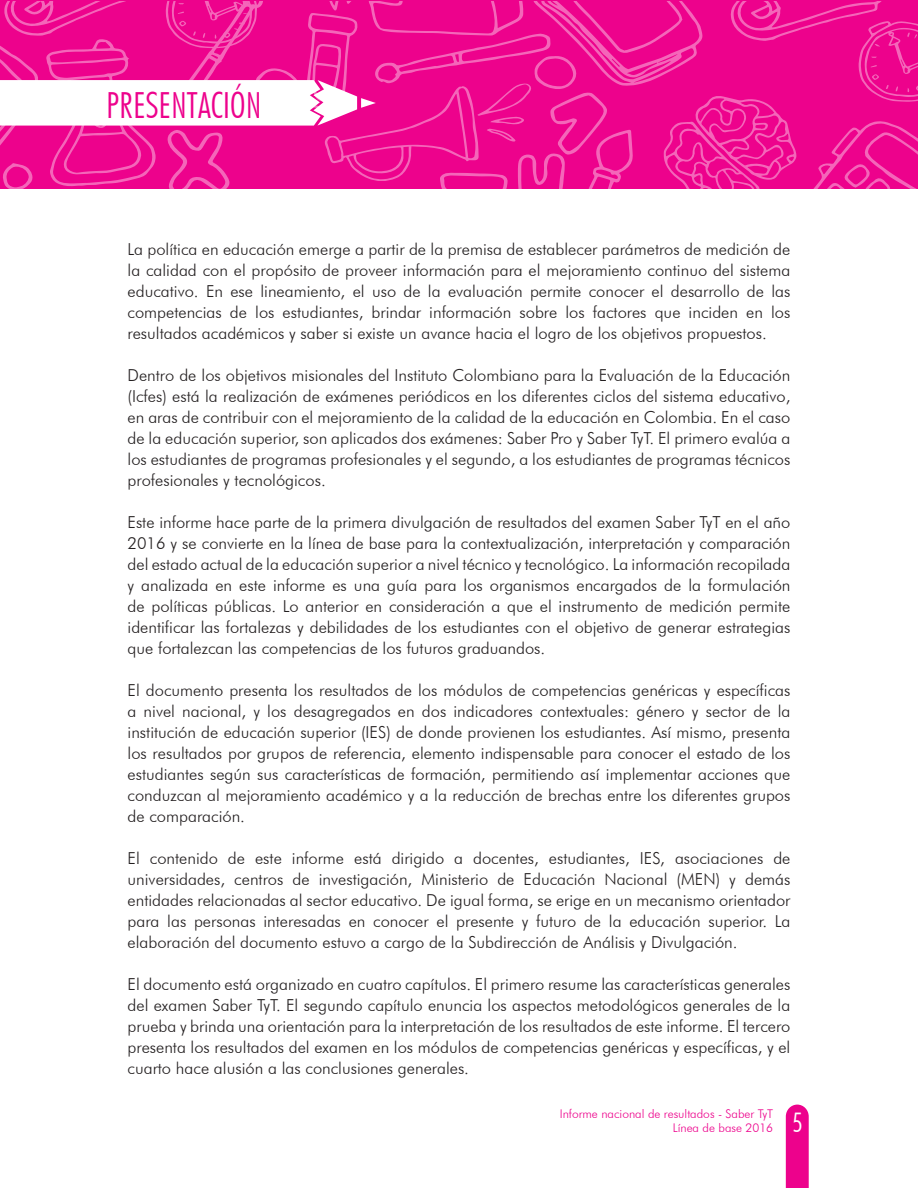
<style>
.page{position:relative;width:918px;height:1188px;background:#fff}
.page>*{position:absolute;margin:0;border:0;box-sizing:border-box;transform-origin:0 0}
.t1{font:300 condensed 36px "Futura BT";color:#ed028c}
.t2{font:300 condensed 27px "Futura BT";color:#fff}
.t3{font:300 16.5px/21px "Futura BT";color:#231f20;text-align:justify}
.t4{font:300 12px/14.4px "Futura BT";color:#ed028c;text-align:right}
</style>
<div class="page">
<svg style="left:786px;top:1105px;width:23px;height:83px;background:#ed0b90"></svg>
<svg style="left:0;top:2px;width:918px;height:187px;background:#ef249b"></svg>
<h1 class="t1" style="left:106px;top:83px;width:157px">PRESENTACIÓN</h1>
<p class="t3" style="left:128px;top:238px;width:664px">La política en educación emerge a partir de la premisa de establecer parámetros de medición de la calidad con el propósito de proveer información para el mejoramiento continuo del sistema educativo. En ese lineamiento, el uso de la evaluación permite conocer el desarrollo de las competencias de los estudiantes, brindar información sobre los factores que inciden en los resultados académicos y saber si existe un avance hacia el logro de los objetivos propuestos.</p>
<p class="t3" style="left:128px;top:364px;width:664px">Dentro de los objetivos misionales del Instituto Colombiano para la Evaluación de la Educación (Icfes) está la realización de exámenes periódicos en los diferentes ciclos del sistema educativo, en aras de contribuir con el mejoramiento de la calidad de la educación en Colombia. En el caso de la educación superior, son aplicados dos exámenes: Saber Pro y Saber TyT. El primero evalúa a los estudiantes de programas profesionales y el segundo, a los estudiantes de programas técnicos profesionales y tecnológicos.</p>
<p class="t3" style="left:128px;top:511px;width:664px">Este informe hace parte de la primera divulgación de resultados del examen Saber TyT en el año 2016 y se convierte en la línea de base para la contextualización, interpretación y comparación del estado actual de la educación superior a nivel técnico y tecnológico. La información recopilada y analizada en este informe es una guía para los organismos encargados de la formulación de políticas públicas. Lo anterior en consideración a que el instrumento de medición permite identificar las fortalezas y debilidades de los estudiantes con el objetivo de generar estrategias que fortalezcan las competencias de los futuros graduandos.</p>
<p class="t3" style="left:128px;top:679px;width:664px">El documento presenta los resultados de los módulos de competencias genéricas y específicas a nivel nacional, y los desagregados en dos indicadores contextuales: género y sector de la institución de educación superior (IES) de donde provienen los estudiantes. Así mismo, presenta los resultados por grupos de referencia, elemento indispensable para conocer el estado de los estudiantes según sus características de formación, permitiendo así implementar acciones que conduzcan al mejoramiento académico y a la reducción de brechas entre los diferentes grupos de comparación.</p>
<p class="t3" style="left:128px;top:847px;width:664px">El contenido de este informe está dirigido a docentes, estudiantes, IES, asociaciones de universidades, centros de investigación, Ministerio de Educación Nacional (MEN) y demás entidades relacionadas al sector educativo. De igual forma, se erige en un mecanismo orientador para las personas interesadas en conocer el presente y futuro de la educación superior. La elaboración del documento estuvo a cargo de la Subdirección de Análisis y Divulgación.</p>
<p class="t3" style="left:128px;top:973px;width:664px">El documento está organizado en cuatro capítulos. El primero resume las características generales del examen Saber TyT. El segundo capítulo enuncia los aspectos metodológicos generales de la prueba y brinda una orientación para la interpretación de los resultados de este informe. El tercero presenta los resultados del examen en los módulos de competencias genéricas y específicas, y el cuarto hace alusión a las conclusiones generales.</p>
<p class="t4" style="left:560px;top:1106px;width:215px">Informe nacional de resultados - Saber TyT<br>Línea de base 2016</p>
<h2 class="t2" style="left:792px;top:1106px;width:12px">5</h2>
</div>
